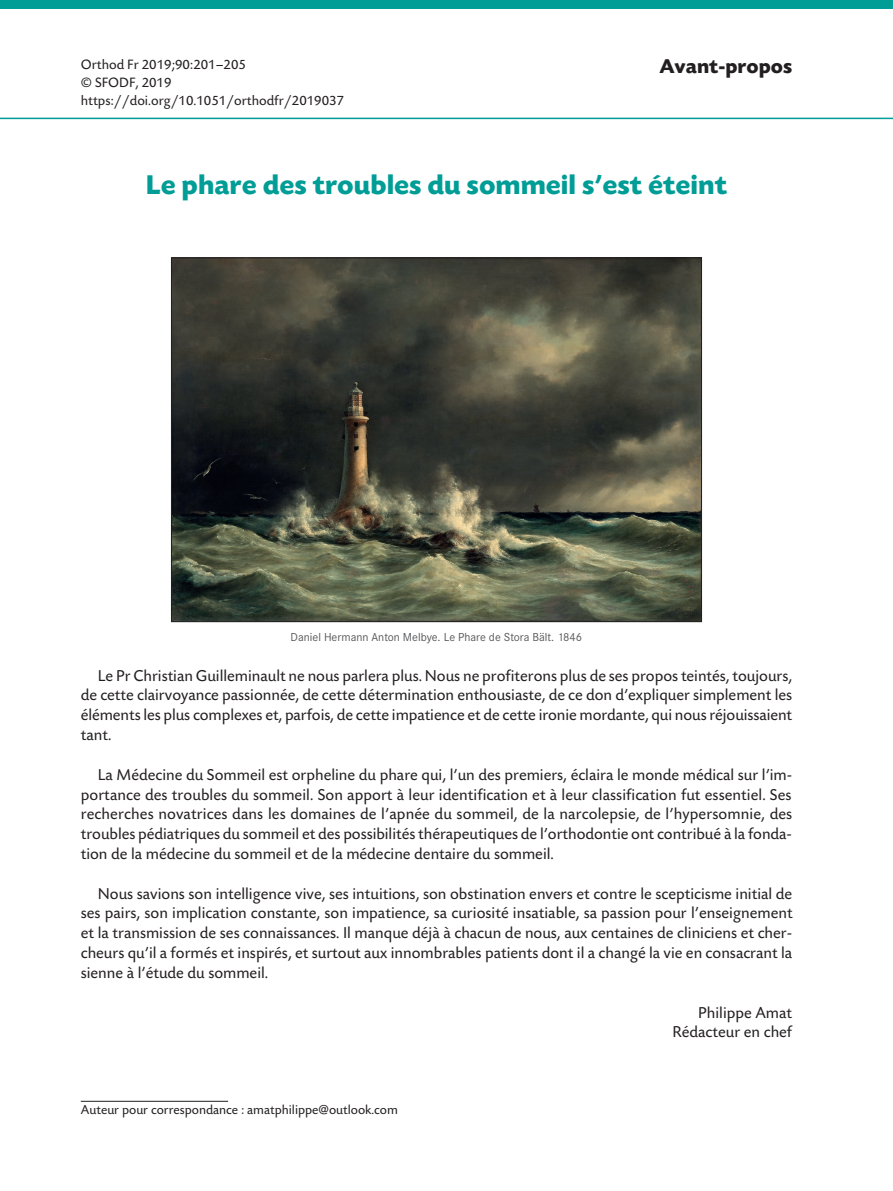
<style>
.page{position:relative;width:893px;height:1191px;background:#fff}
.page>*{position:absolute;margin:0;border:0;box-sizing:border-box;transform-origin:0 0}
.t1{font:700 28.5px "Today SB";color:#009d96}
.t2{font:700 21px "Today SB";color:#231f20}
.t3{font:16.5px/19.6px "Today SB";color:#231f20;text-align:justify}
.t4{font:14.25px/18px "Today SB";color:#231f20}
.t5{font:13.5px "Today SB";color:#231f20}
.t6{font:12px "Corporate S";color:#57585a}
</style>
<div class="page">
<svg style="left:0;top:117px;width:893px;height:2px;background:#51bcb7"></svg>
<div style="left:0;top:0;width:893px;height:9px;background:#009d96"></div>
<img style="left:173px;top:259px;width:527px;height:361px">
<hr style="left:81px;top:1101px;width:147px;height:1px;background:#231f20">
<p class="t4" style="left:81px;top:56px;width:265px">Orthod Fr 2019;90:201–205<br>© SFODF, 2019 https://doi.org/10.1051/orthodfr/2019037</p>
<p class="t2" style="left:659px;top:55px;width:134px">Avant-propos</p>
<h1 class="t1" style="left:146px;top:169px;width:583px">Le phare des troubles du sommeil s’est éteint</h1>
<p class="t6" style="left:291px;top:630px;width:293px">Daniel Hermann Anton Melbye. Le Phare de Stora Bält. 1846</p>
<p class="t3" style="left:81px;top:666px;width:713px;text-indent:17px">Le Pr Christian Guilleminault ne nous parlera plus. Nous ne profiterons plus de ses propos teintés, toujours, de cette clairvoyance passionnée, de cette détermination enthousiaste, de ce don d’expliquer simplement les éléments les plus complexes et, parfois, de cette impatience et de cette ironie mordante, qui nous réjouissaient tant.</p>
<p class="t3" style="left:81px;top:765px;width:713px;text-indent:17px">La Médecine du Sommeil est orpheline du phare qui, l’un des premiers, éclaira le monde médical sur l’im&shy;portance des troubles du sommeil. Son apport à leur identification et à leur classification fut essentiel. Ses recherches novatrices dans les domaines de l’apnée du sommeil, de la narcolepsie, de l’hypersomnie, des troubles pédiatriques du sommeil et des possibilités thérapeutiques de l’orthodontie ont contribué à la fonda&shy;tion de la médecine du sommeil et de la médecine dentaire du sommeil.</p>
<p class="t3" style="left:81px;top:884px;width:713px;text-indent:17px">Nous savions son intelligence vive, ses intuitions, son obstination envers et contre le scepticisme initial de ses pairs, son implication constante, son impatience, sa curiosité insatiable, sa passion pour l’enseignement et la transmission de ses connaissances. Il manque déjà à chacun de nous, aux centaines de cliniciens et cher&shy;cheurs qu’il a formés et inspirés, et surtout aux innombrables patients dont il a changé la vie en consacrant la sienne à l’étude du sommeil.</p>
<p class="t3" style="left:672px;top:1003px;width:121px;text-align:right">Philippe Amat<br>Rédacteur en chef</p>
<p class="t5" style="left:81px;top:1103px;width:319px">Auteur pour correspondance : amatphilippe@outlook.com</p>
</div>
